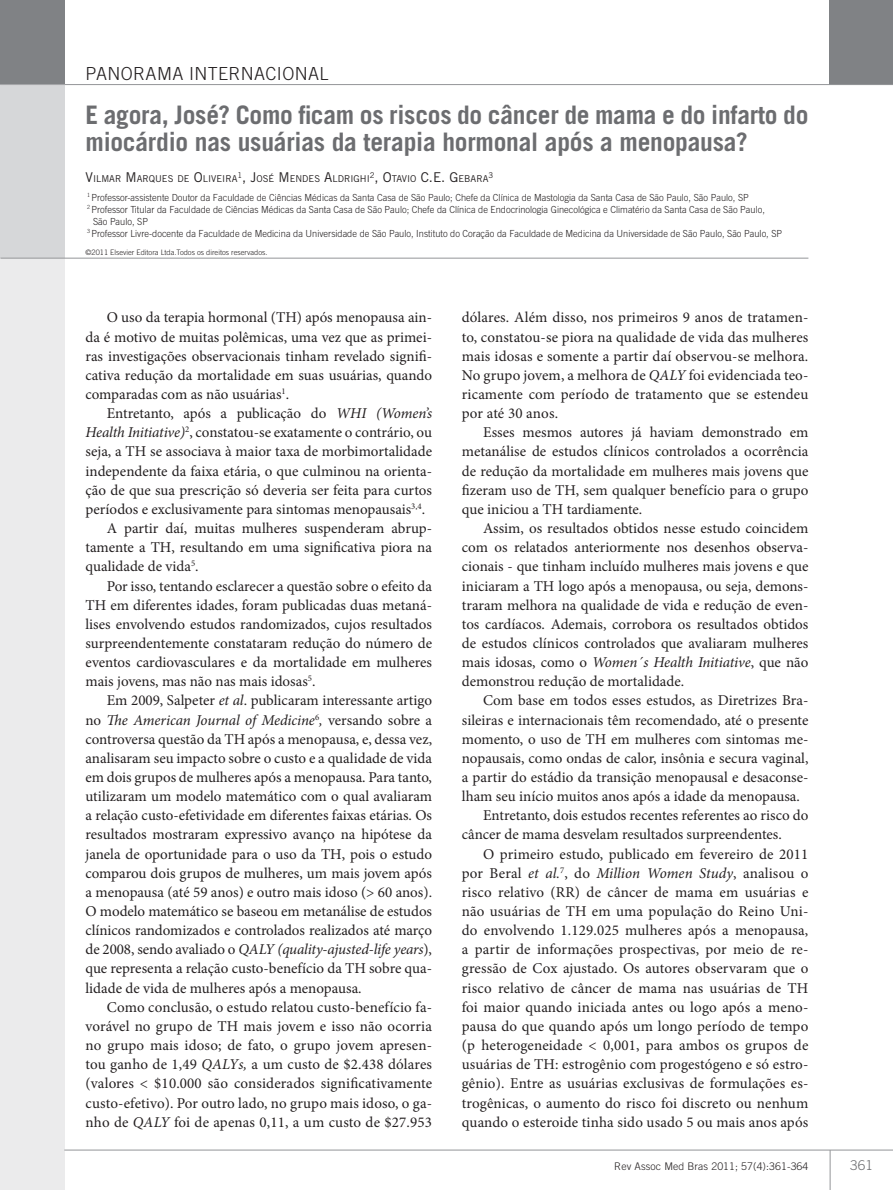
<style>
.page{position:relative;width:893px;height:1190px;background:#fff}
.page>*{position:absolute;margin:0;border:0;box-sizing:border-box;transform-origin:0 0}
._01_Titulo_Artigo{font:700 25.5px/27px "Trade Gothic LT Std";letter-spacing:-.01em;color:#6c6d70}
.t1{font:300 18px "Trade Gothic LT Std";letter-spacing:.02em;color:#231f20}
._05_Texto{font:15px/19.2px "Minion Pro";color:#231f20;text-align:justify}
.t2{font:300 13.5px "Trade Gothic LT Std";color:#6c6d70}
.t3{font:300 10.5px "Trade Gothic LT Std";letter-spacing:.01em;color:#231f20}
._03_Titulacao{font:300 9.75px/12px "Trade Gothic LT Std";color:#231f20;scale:.95 1}
._02_Autores{font:9.45px "Trade Gothic LT Std";color:#231f20}
._02_Autores-2{font:7.8px "Trade Gothic LT Std";color:#231f20}
._04_Lateral{font:300 7.5px "Trade Gothic LT Std";color:#231f20}
.s1{font-size:13.5px}
.s2{font-style:italic}
</style>
<div class="page">
<div style="left:830px;top:0;width:63px;height:85px;background:#808285"></div>
<hr style="left:0;top:84px;width:893px;height:1px;background:#939598">
<hr style="left:64px;top:1149px;width:829px;height:1px;background:#939598">
<hr style="left:830px;top:1150px;width:1px;height:40px;background:#939598">
<div style="left:0;top:0;width:64px;height:85px;background:#808285"></div>
<div style="left:0;top:258px;width:64px;height:932px;background:#ebebec"></div>
<div style="left:0;top:85px;width:64px;height:173px;background:#d6d7d9"></div>
<hr style="left:0;top:258px;width:808px;height:1px;background:#939598">
<p class="t1" style="left:85px;top:63px;width:244px">PANORAMA INTERNACIONAL</p>
<p class="_01_Titulo_Artigo" style="left:85px;top:101px;width:724px">E agora, José? Como ficam os riscos do câncer de mama e do infarto do miocárdio nas usuárias da terapia hormonal após a menopausa?</p>
<p class="_02_Autores" style="left:85px;top:173px;width:404px"><span class="s1">V</span>ILMAR <span class="s1">M</span>ARQUES DE <span class="s1">O</span>LIVEIRA<sup>1</sup><span class="s1">, J</span>OSÉ <span class="s1">M</span> ENDES <span class="s1">A</span>LDRIGHI<sup>2</sup><span class="s1">, O</span>TAVIO <span class="s1">C.E. G</span> EBARA</p>
<p class="_02_Autores-2" style="left:488px;top:170px;width:6px">3</p>
<p class="_03_Titulacao" style="left:87px;top:191px;width:698px"><sup>1</sup> Professor-assistente Doutor da Faculdade de Ciências Médicas da Santa Casa de São Paulo; Chefe da Clínica de Mastologia da Santa Casa de São Paulo, São Paulo, SP</p>
<p class="_03_Titulacao" style="left:93px;top:203px;width:709px;text-indent:-6px"><sup>2</sup> Professor Titular da Faculdade de Ciências Médicas da Santa Casa de São Paulo; Chefe da Clínica de Endocrinologia Ginecológica e Climatério da Santa Casa de São Paulo,<br>São Paulo, SP</p>
<p class="_03_Titulacao" style="left:87px;top:227px;width:733px"><sup>3</sup> Professor Livre-docente da Faculdade de Medicina da Universidade de São Paulo, Instituto do Coração da Faculdade de Medicina da Universidade de São Paulo, São Paulo, SP</p>
<p class="_04_Lateral" style="left:85px;top:247px;width:183px">©2011 Elsevier Editora Ltda.Todos os direitos reservados.</p>
<p class="_05_Texto" style="left:85px;top:308px;width:348px;text-indent:21px">O uso da terapia hormonal (TH) após menopausa ain&shy;da é motivo de muitas polêmicas, uma vez que as primei&shy;ras investigações observacionais tinham revelado signifi&shy;cativa redução da mortalidade em suas usuárias, quando comparadas com as não usuárias<sup>1</sup>.</p>
<p class="_05_Texto" style="left:85px;top:404px;width:348px;text-indent:21px">Entretanto, após a publicação do <span class="s2">WHI (Women’s Health Initiative)</span><sup>2</sup>, constatou-se exatamente o contrário, ou seja, a TH se associava à maior taxa de morbimortalidade independente da faixa etária, o que culminou na orienta&shy;ção de que sua prescrição só deveria ser feita para curtos períodos e exclusivamente para sintomas menopausais<sup>3,4</sup>.</p>
<p class="_05_Texto" style="left:85px;top:519px;width:348px;text-indent:21px">A partir daí, muitas mulheres suspenderam abrup&shy;tamente a TH, resultando em uma significativa piora na qualidade de vida<sup>5</sup>.</p>
<p class="_05_Texto" style="left:85px;top:576px;width:348px;text-indent:21px">Por isso, tentando esclarecer a questão sobre o efeito da TH em diferentes idades, foram publicadas duas metaná&shy;lises envolvendo estudos randomizados, cujos resultados surpreendentemente constataram redução do número de eventos cardiovasculares e da mortalidade em mulheres mais jovens, mas não nas mais idosas<sup>5</sup>.</p>
<p class="_05_Texto" style="left:85px;top:691px;width:348px;text-indent:21px">Em 2009, Salpeter <span class="s2">et al</span>. publicaram interessante artigo no <span class="s2">The American Journal of Medicine</span><sup>6</sup><span class="s2">,</span> versando sobre a controversa questão da TH após a menopausa, e, dessa vez, analisaram seu impacto sobre o custo e a qualidade de vida em dois grupos de mulheres após a menopausa. Para tanto, utilizaram um modelo matemático com o qual avaliaram a relação custo-efetividade em diferentes faixas etárias. Os resultados mostraram expressivo avanço na hipótese da janela de oportunidade para o uso da TH, pois o estudo comparou dois grupos de mulheres, um mais jovem após a menopausa (até 59 anos) e outro mais idoso (&gt; 60 anos).<br>O modelo matemático se baseou em metanálise de estudos clínicos randomizados e controlados realizados até março de 2008, sendo avaliado o <span class="s2">QALY (quality-ajusted-life years</span>), que representa a relação custo-benefício da TH sobre qua&shy;lidade de vida de mulheres após a menopausa.</p>
<p class="_05_Texto" style="left:85px;top:997px;width:348px;text-indent:21px">Como conclusão, o estudo relatou custo-benefício fa&shy;vorável no grupo de TH mais jovem e isso não ocorria no grupo mais idoso; de fato, o grupo jovem apresen&shy;tou ganho de 1,49 <span class="s2">QALYs,</span> a um custo de $2.438 dólares (valores &lt; $10.000 são considerados significativamente custo-efetivo). Por outro lado, no grupo mais idoso, o ga&shy;nho de <span class="s2">QALY</span> foi de apenas 0,11, a um custo de $27.953</p>
<p class="_05_Texto" style="left:462px;top:308px;width:348px">dólares. Além disso, nos primeiros 9 anos de tratamen&shy;to, constatou-se piora na qualidade de vida das mulheres mais idosas e somente a partir daí observou-se melhora.<br>No grupo jovem, a melhora de <span class="s2">QALY</span> foi evidenciada teo&shy;ricamente com período de tratamento que se estendeu por até 30 anos.</p>
<p class="_05_Texto" style="left:462px;top:423px;width:348px;text-indent:21px">Esses mesmos autores já haviam demonstrado em metanálise de estudos clínicos controlados a ocorrência de redução da mortalidade em mulheres mais jovens que fizeram uso de TH, sem qualquer benefício para o grupo que iniciou a TH tardiamente.</p>
<p class="_05_Texto" style="left:462px;top:519px;width:348px;text-indent:21px">Assim, os resultados obtidos nesse estudo coincidem com os relatados anteriormente nos desenhos observa&shy;cionais - que tinham incluído mulheres mais jovens e que iniciaram a TH logo após a menopausa, ou seja, demons&shy;traram melhora na qualidade de vida e redução de even&shy;tos cardíacos. Ademais, corrobora os resultados obtidos de estudos clínicos controlados que avaliaram mulheres mais idosas, como o <span class="s2">Women´s Health Initiative</span>, que não demonstrou redução de mortalidade.</p>
<p class="_05_Texto" style="left:462px;top:691px;width:348px;text-indent:21px">Com base em todos esses estudos, as Diretrizes Bra&shy;sileiras e internacionais têm recomendado, até o presente momento, o uso de TH em mulheres com sintomas me&shy;nopausais, como ondas de calor, insônia e secura vaginal, a partir do estádio da transição menopausal e desaconse&shy;lham seu início muitos anos após a idade da menopausa.</p>
<p class="_05_Texto" style="left:462px;top:806px;width:348px;text-indent:21px">Entretanto, dois estudos recentes referentes ao risco do câncer de mama desvelam resultados surpreendentes.</p>
<p class="_05_Texto" style="left:462px;top:844px;width:348px;text-indent:21px">O primeiro estudo, publicado em fevereiro de 2011 por Beral <span class="s2">et al.</span><sup>7</sup>, do <span class="s2">Million Women Study</span>, analisou o risco relativo (RR) de câncer de mama em usuárias e não usuárias de TH em uma população do Reino Uni&shy;do envolvendo 1.129.025 mulheres após a menopausa, a partir de informações prospectivas, por meio de re&shy;gressão de Cox ajustado. Os autores observaram que o risco relativo de câncer de mama nas usuárias de TH foi maior quando iniciada antes ou logo após a meno&shy;pausa do que quando após um longo período de tempo (p heterogeneidade &lt; 0,001, para ambos os grupos de usuárias de TH: estrogênio com progestógeno e só estro&shy;gênio). Entre as usuárias exclusivas de formulações es&shy;trogênicas, o aumento do risco foi discreto ou nenhum quando o esteroide tinha sido usado 5 ou mais anos após</p>
<p class="t3" style="left:614px;top:1160px;width:196px">Rev Assoc Med Bras 2011; 57(4):361-364</p>
<p class="t2" style="left:850px;top:1157px;width:24px">361</p>
</div>
